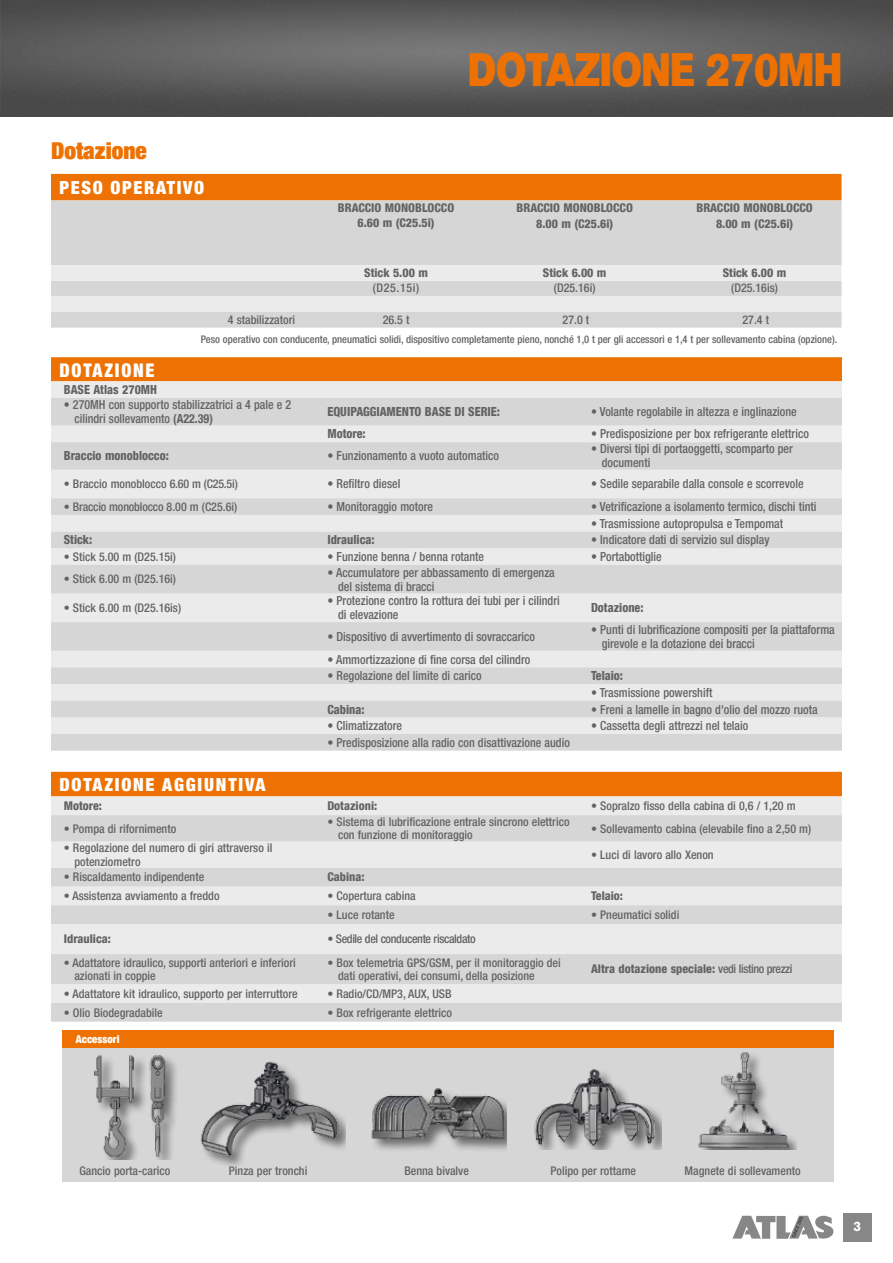
<style>
.page{position:relative;width:893px;height:1263px;background:#fff}
.page>*{position:absolute;margin:0;border:0;box-sizing:border-box;transform-origin:0 0}
.t1{font:46.5px "Akzidenz Grotesk BQ Super";color:#ee7203;scale:.8 1}
.t2{font:900 condensed 23.25px "Helvetica Neue LT Com";color:#ee7203}
.t3{font:900 condensed 18.75px "Helvetica Neue LT Com";letter-spacing:.1em;color:#fff;scale:.96 1}
.t4{font:900 condensed 18px "Helvetica Neue LT Com";letter-spacing:.1em;color:#fff}
.t5{font:700 13.5px "Akzidenz Grotesk Pro";color:#fff}
.t6{font:500 condensed 12.6px/14.1px "Helvetica Neue LT Com";color:#646363;scale:.96 1}
.t7{font:800 condensed 12.6px "Helvetica Neue LT Com";color:#646363;scale:.96 1}
.t8{font:500 condensed 12px/13.5px "Helvetica Neue LT Com";color:#646363}
.t9{font:800 condensed 12px/14.4px "Helvetica Neue LT Com";color:#646363;text-align:center}
.t10{font:500 condensed 12px "Helvetica Neue LT Com";letter-spacing:-.03em;color:#646363}
.t11{font:900 condensed 10.8px "Helvetica Neue LT Com";color:#fff}
.t12{font:500 condensed 10.5px "Helvetica Neue LT Com";color:#646363}
.s1{font-weight:700}
.s2{font-weight:500}
</style>
<div class="page">
<div style="left:843px;top:1213px;width:29px;height:29px;background:#878787"></div>
<svg style="left:732px;top:1216px;width:101px;height:23px"></svg>
<img style="left:0;top:0;width:893px;height:117px">
<div style="left:51px;top:174px;width:790px;height:26px;background:#ee7203"></div>
<div style="left:51px;top:200px;width:790px;height:128px;background:#d6d6d6"></div>
<svg style="left:51px;top:265px;width:790px;height:47px"></svg>
<div style="left:51px;top:357px;width:791px;height:24px;background:#ee7203"></div>
<div style="left:51px;top:381px;width:791px;height:17px;background:#ebebeb"></div>
<svg style="left:51px;top:398px;width:791px;height:353px;fill:#d6d6d6"></svg>
<div style="left:51px;top:772px;width:791px;height:24px;background:#ee7203"></div>
<div style="left:51px;top:796px;width:791px;height:19px;background:#ebebeb"></div>
<svg style="left:51px;top:815px;width:791px;height:207px;fill:#d6d6d6"></svg>
<div style="left:62px;top:1034px;width:772px;height:148px;background:#d6d6d6"></div>
<div style="left:62px;top:1030px;width:772px;height:18px;background:#ee7203"></div>
<img style="left:94px;top:1055px;width:82px;height:104px">
<img style="left:534px;top:1069px;width:128px;height:80px">
<img style="left:200px;top:1061px;width:146px;height:104px">
<img style="left:371px;top:1088px;width:135px;height:62px">
<img style="left:698px;top:1052px;width:98px;height:97px">
<h2 class="t2" style="left:51px;top:136px;width:97px">Dotazione</h2>
<h3 class="t4" style="left:60px;top:176px;width:146px">PESO OPERATIVO</h3>
<h1 class="t1" style="left:468px;top:43px;width:469px">DOTAZIONE 270MH</h1>
<p class="t9" style="left:338px;top:200px;width:118px">BRACCIO MONOBLOCCO<br>6.60 m (C25.5i)</p>
<p class="t9" style="left:517px;top:200px;width:118px">BRACCIO MONOBLOCCO</p>
<p class="t9" style="left:696px;top:200px;width:118px">BRACCIO MONOBLOCCO</p>
<p class="t9" style="left:536px;top:216px;width:79px">8.00 m (C25.6i)</p>
<p class="t9" style="left:716px;top:216px;width:79px">8.00 m (C25.6i)</p>
<p class="t9" style="left:364px;top:265px;width:65px">Stick 5.00 m</p>
<p class="t9" style="left:543px;top:265px;width:65px">Stick 6.00 m</p>
<p class="t9" style="left:723px;top:265px;width:65px">Stick 6.00 m</p>
<p class="t8" style="left:373px;top:281px;width:48px">(D25.15i)</p>
<p class="t8" style="left:554px;top:281px;width:43px">(D25.16i)</p>
<p class="t8" style="left:731px;top:281px;width:48px">(D25.16is)</p>
<p class="t8" style="left:228px;top:312px;width:69px">4 stabilizzatori</p>
<p class="t8" style="left:383px;top:312px;width:28px">26.5 t</p>
<p class="t8" style="left:563px;top:312px;width:28px">27.0 t</p>
<p class="t8" style="left:742px;top:312px;width:28px">27.4 t</p>
<p class="t12" style="left:201px;top:333px;width:638px">Peso operativo con conducente, pneumatici solidi, dispositivo completamente pieno, nonché 1,0 t per gli accessori e 1,4 t per sollevamento cabina (opzione).</p>
<h3 class="t3" style="left:60px;top:359px;width:101px">DOTAZIONE</h3>
<p class="t7" style="left:64px;top:382px;width:99px">BASE Atlas 270MH</p>
<p class="t6" style="left:74px;top:398px;width:227px;text-indent:-11px">• 270MH con supporto stabilizzatrici a 4 pale e 2 cilindri sollevamento <span class="s1">(A22.39)</span></p>
<p class="t7" style="left:327px;top:404px;width:181px">EQUIPAGGIAMENTO BASE DI SERIE:</p>
<p class="t6" style="left:591px;top:405px;width:216px">• Volante regolabile in altezza e inglinazione</p>
<p class="t7" style="left:327px;top:426px;width:41px">Motore:</p>
<p class="t6" style="left:591px;top:427px;width:228px">• Predisposizione per box refrigerante elettrico</p>
<p class="t7" style="left:64px;top:448px;width:111px">Braccio monoblocco:</p>
<p class="t6" style="left:327px;top:449px;width:180px">• Funzionamento a vuoto automatico</p>
<p class="t6" style="left:602px;top:442px;width:201px;text-indent:-11px">• Diversi tipi di portaoggetti, scomparto per documenti</p>
<p class="t8" style="left:64px;top:477px;width:175px">• Braccio monoblocco 6.60 m (C25.5i)</p>
<p class="t6" style="left:327px;top:477px;width:78px">• Refiltro diesel</p>
<p class="t6" style="left:591px;top:477px;width:223px">• Sedile separabile dalla console e scorrevole</p>
<p class="t8" style="left:64px;top:500px;width:175px">• Braccio monoblocco 8.00 m (C25.6i)</p>
<p class="t6" style="left:327px;top:499px;width:111px">• Monitoraggio motore</p>
<p class="t6" style="left:591px;top:499px;width:236px">• Vetrificazione a isolamento termico, dischi tinti</p>
<p class="t6" style="left:591px;top:516px;width:202px">• Trasmissione autopropulsa e Tempomat</p>
<p class="t7" style="left:64px;top:532px;width:31px">Stick:</p>
<p class="t7" style="left:327px;top:532px;width:51px">Idraulica:</p>
<p class="t6" style="left:591px;top:533px;width:187px">• Indicatore dati di servizio sul display</p>
<p class="t8" style="left:64px;top:550px;width:114px">• Stick 5.00 m (D25.15i)</p>
<p class="t6" style="left:327px;top:549px;width:165px">• Funzione benna / benna rotante</p>
<p class="t6" style="left:591px;top:549px;width:75px">• Portabottiglie</p>
<p class="t8" style="left:64px;top:572px;width:114px">• Stick 6.00 m (D25.16i)</p>
<p class="t6" style="left:338px;top:565px;width:227px;text-indent:-11px">• Accumulatore per abbassamento di emergenza del sistema di bracci</p>
<p class="t8" style="left:64px;top:601px;width:119px">• Stick 6.00 m (D25.16is)</p>
<p class="t6" style="left:338px;top:594px;width:232px;text-indent:-11px">• Protezione contro la rottura dei tubi per i cilindri di elevazione</p>
<p class="t7" style="left:591px;top:600px;width:56px">Dotazione:</p>
<p class="t6" style="left:327px;top:629px;width:218px">• Dispositivo di avvertimento di sovraccarico</p>
<p class="t6" style="left:602px;top:622px;width:244px;text-indent:-11px">• Punti di lubrificazione compositi per la piattaforma girevole e la dotazione dei bracci</p>
<p class="t6" style="left:327px;top:652px;width:213px">• Ammortizzazione di fine corsa del cilindro</p>
<p class="t6" style="left:327px;top:668px;width:162px">• Regolazione del limite di carico</p>
<p class="t7" style="left:591px;top:668px;width:35px">Telaio:</p>
<p class="t6" style="left:591px;top:685px;width:128px">• Trasmissione powershift</p>
<p class="t7" style="left:327px;top:701px;width:40px">Cabina:</p>
<p class="t6" style="left:591px;top:702px;width:238px">• Freni a lamelle in bagno d'olio del mozzo ruota</p>
<p class="t6" style="left:327px;top:718px;width:79px">• Climatizzatore</p>
<p class="t6" style="left:591px;top:718px;width:165px">• Cassetta degli attrezzi nel telaio</p>
<p class="t6" style="left:327px;top:735px;width:254px">• Predisposizione alla radio con disattivazione audio</p>
<h3 class="t4" style="left:60px;top:774px;width:207px">DOTAZIONE AGGIUNTIVA</h3>
<p class="t9" style="left:64px;top:798px;width:40px">Motore:</p>
<p class="t9" style="left:327px;top:798px;width:51px">Dotazioni:</p>
<p class="t8" style="left:591px;top:799px;width:206px">• Sopralzo fisso della cabina di 0,6 / 1,20 m</p>
<p class="t8" style="left:64px;top:821px;width:114px">• Pompa di rifornimento</p>
<p class="t8" style="left:338px;top:815px;width:233px;text-indent:-11px">• Sistema di lubrificazione entrale sincrono elettrico con funzione di monitoraggio</p>
<p class="t8" style="left:591px;top:821px;width:222px">• Sollevamento cabina (elevabile fino a 2,50 m)</p>
<p class="t8" style="left:74px;top:841px;width:200px;text-indent:-11px">• Regolazione del numero di giri attraverso il potenziometro</p>
<p class="t8" style="left:591px;top:848px;width:124px">• Luci di lavoro allo Xenon</p>
<p class="t8" style="left:64px;top:870px;width:142px">• Riscaldamento indipendente</p>
<p class="t9" style="left:327px;top:870px;width:39px">Cabina:</p>
<p class="t8" style="left:64px;top:889px;width:157px">• Assistenza avviamento a freddo</p>
<p class="t8" style="left:327px;top:889px;width:90px">• Copertura cabina</p>
<p class="t9" style="left:591px;top:888px;width:34px">Telaio:</p>
<p class="t8" style="left:327px;top:908px;width:69px">• Luce rotante</p>
<p class="t8" style="left:591px;top:908px;width:90px">• Pneumatici solidi</p>
<p class="t9" style="left:64px;top:932px;width:49px">Idraulica:</p>
<p class="t10" style="left:327px;top:932px;width:150px">• Sedile del conducente riscaldato</p>
<p class="t8" style="left:74px;top:955px;width:223px;text-indent:-11px">• Adattatore idraulico, supporti anteriori e inferiori azionati in coppie</p>
<p class="t8" style="left:338px;top:955px;width:224px;text-indent:-11px">• Box telemetria GPS/GSM, per il monitoraggio dei dati operativi, dei consumi, della posizione</p>
<p class="t9" style="left:591px;top:962px;width:203px">Altra dotazione speciale: <span class="s2">vedi listino prezzi</span></p>
<p class="t8" style="left:64px;top:987px;width:235px">• Adattatore kit idraulico, supporto per interruttore</p>
<p class="t8" style="left:327px;top:987px;width:126px">• Radio/CD/MP3, AUX, USB</p>
<p class="t8" style="left:64px;top:1005px;width:100px">• Olio Biodegradabile</p>
<p class="t8" style="left:327px;top:1005px;width:126px">• Box refrigerante elettrico</p>
<p class="t11" style="left:76px;top:1032px;width:45px">Accessori</p>
<p class="t8" style="left:80px;top:1164px;width:92px">Gancio porta-carico</p>
<p class="t8" style="left:229px;top:1164px;width:80px">Pinza per tronchi</p>
<p class="t8" style="left:404px;top:1164px;width:66px">Benna bivalve</p>
<p class="t8" style="left:550px;top:1164px;width:87px">Polipo per rottame</p>
<p class="t8" style="left:685px;top:1164px;width:118px">Magnete di sollevamento</p>
<p class="t5" style="left:854px;top:1218px;width:9px">3</p>
</div>
